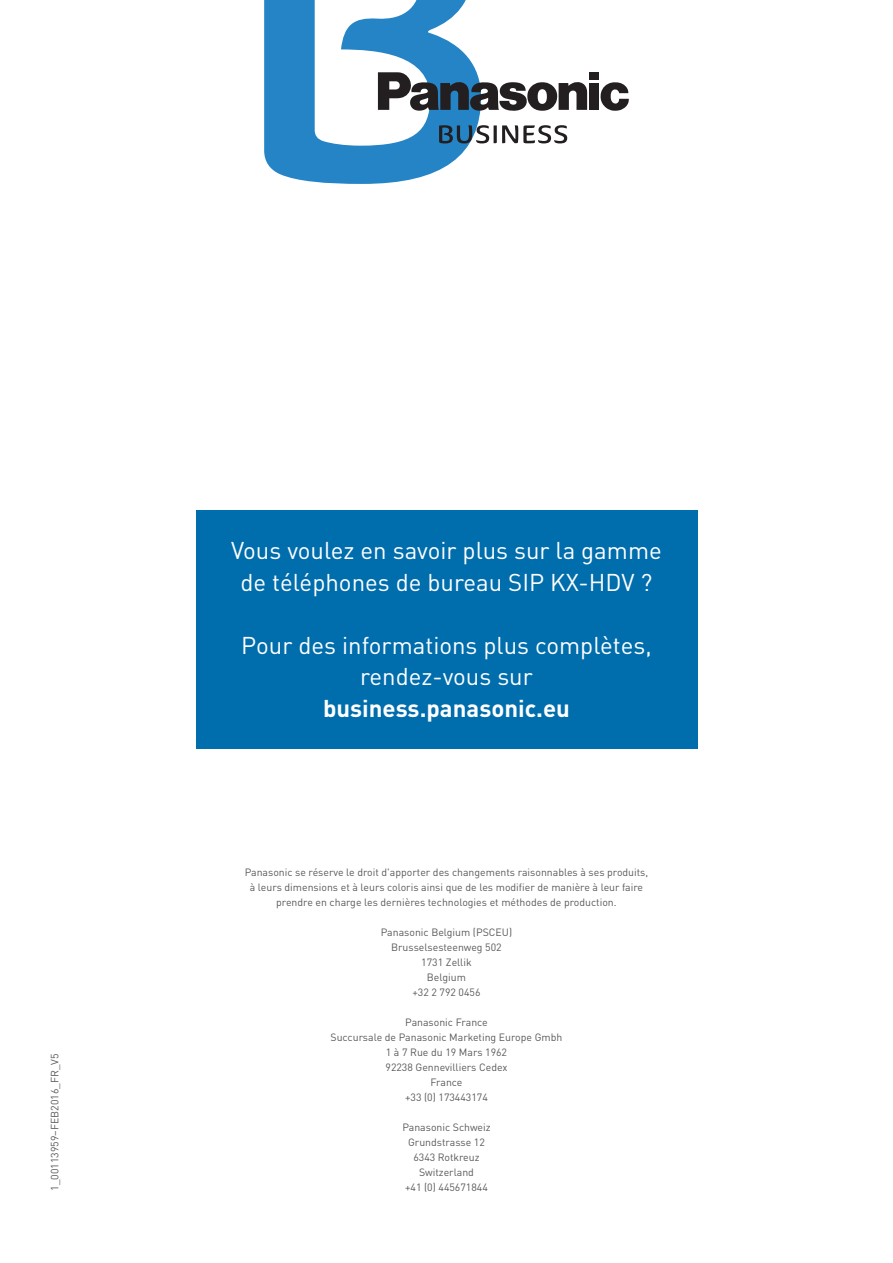
<style>
.page{position:relative;width:893px;height:1263px;background:#fff}
.page>*{position:absolute;margin:0;border:0;box-sizing:border-box;transform-origin:0 0}
.t1{font:24px/31.5px "DIN Pro";color:#fff;text-align:center}
.t2{font:700 24px "DIN Pro";color:#fff}
.t3{font:10.5px/15px "DIN Pro";color:#58595b;text-align:center}
</style>
<div class="page">
<div style="left:196px;top:510px;width:501px;height:238px;background:#006dad"></div>
<svg style="left:600px;top:82px;width:29px;height:29px"></svg>
<div style="left:589px;top:72px;width:10px;height:7px;background:#231f20"></div>
<div style="left:589px;top:83px;width:10px;height:27px;background:#231f20"></div>
<svg style="left:264px;top:0;width:323px;height:184px"></svg>
<p class="t3" style="left:46px;top:1191px;width:139px;rotate:-90deg">1_00113959–FEB2016_FR_V5</p>
<h1 class="t1" style="left:231px;top:532px;width:432px">Vous voulez en savoir plus sur la gamme de téléphones de bureau SIP KX-HDV ?</h1>
<h1 class="t1" style="left:241px;top:627px;width:412px">Pour des informations plus complètes, rendez-vous sur</h1>
<h1 class="t2" style="left:323px;top:688px;width:248px">business.panasonic.eu</h1>
<p class="t3" style="left:245px;top:864px;width:405px">Panasonic se réserve le droit d'apporter des changements raisonnables à ses produits, à leurs dimensions et à leurs coloris ainsi que de les modifier de manière à leur faire prendre en charge les dernières technologies et méthodes de production.</p>
<p class="t3" style="left:381px;top:924px;width:133px">Panasonic Belgium (PSCEU)<br>Brusselsesteenweg 502<br>1731 Zellik<br>Belgium<br>+32 2 792 0456</p>
<p class="t3" style="left:331px;top:1014px;width:233px">Panasonic France<br>Succursale de Panasonic Marketing Europe Gmbh<br>1 à 7 Rue du 19 Mars 1962<br>92238 Gennevilliers Cedex<br>France<br>+33 (0) 173443174</p>
<p class="t3" style="left:402px;top:1119px;width:90px">Panasonic Schweiz<br>Grundstrasse 12<br>6343 Rotkreuz<br>Switzerland</p>
<p class="t3" style="left:405px;top:1179px;width:84px">+41 (0) 445671844</p>
</div>
